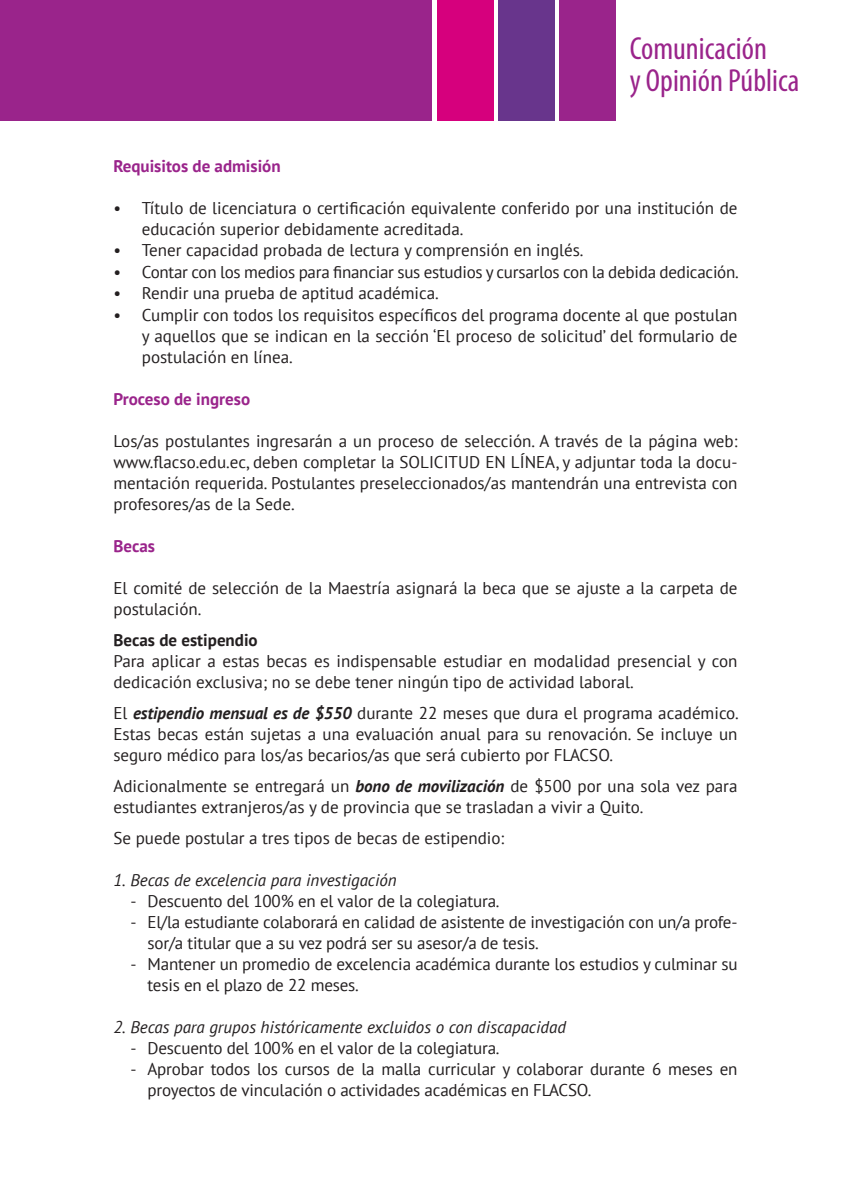
<style>
.page{position:relative;width:851px;height:1191px;background:#fff}
.page>*{position:absolute;margin:0;border:0;box-sizing:border-box;transform-origin:0 0}
.t1{font:32px "Myriad Variable Concept";color:#9a248b}
.Texto_principal{font:17px/21px "PT Sans";letter-spacing:-.01em;color:#231f20}
.requisitos{font:17px/21px "PT Sans";color:#231f20}
.Texto_principal-2{font:italic 17px "PT Sans";color:#231f20}
.Subtítulo{font:700 17px "PT Sans";color:#9a248b}
.Texto_principal-3{font:700 17px "PT Sans";color:#231f20}
.s1{font-weight:700;font-style:italic}
</style>
<div class="page">
<div style="left:0;top:0;width:431px;height:120px;background:#9a248b"></div>
<div style="left:559px;top:0;width:57px;height:120px;background:#9a248b"></div>
<div style="left:498px;top:0;width:56px;height:120px;background:#68358c"></div>
<div style="left:437px;top:0;width:56px;height:120px;background:#d6007d"></div>
<p class="t1" style="left:629px;top:29px;width:139px">Comunicación</p>
<p class="t1" style="left:629px;top:61px;width:171px">y Opinión Pública</p>
<p class="Subtítulo" style="left:113px;top:154px;width:169px">Requisitos de admisión</p>
<p class="requisitos" style="left:142px;top:197px;width:597px;text-indent:-28px">• Título de licenciatura o certificación equivalente conferido por una institución de educación superior debidamente acreditada.</p>
<p class="requisitos" style="left:113px;top:239px;width:471px">• Tener capacidad probada de lectura y comprensión en inglés.</p>
<p class="requisitos" style="left:113px;top:261px;width:626px">• Contar con los medios para financiar sus estudios y cursarlos con la debida dedicación.</p>
<p class="requisitos" style="left:113px;top:282px;width:327px">• Rendir una prueba de aptitud académica.</p>
<p class="requisitos" style="left:142px;top:304px;width:597px;text-align:justify;text-indent:-28px">• Cumplir con todos los requisitos específicos del programa docente al que postulan y aquellos que se indican en la sección ‘El proceso de solicitud’ del formulario de postulación en línea.</p>
<p class="Subtítulo" style="left:113px;top:387px;width:138px">Proceso de ingreso</p>
<p class="Texto_principal" style="left:113px;top:430px;width:625px;text-align:justify">Los/as postulantes ingresarán a un proceso de selección. A través de la página web: www.flacso.edu.ec, deben completar la SOLICITUD EN LÍNEA, y adjuntar toda la docu&shy;mentación requerida. Postulantes preseleccionados/as mantendrán una entrevista con profesores/as de la Sede.</p>
<p class="Subtítulo" style="left:113px;top:534px;width:43px">Becas</p>
<p class="Texto_principal" style="left:113px;top:577px;width:625px">El comité de selección de la Maestría asignará la beca que se ajuste a la carpeta de postulación.</p>
<p class="Texto_principal-3" style="left:113px;top:628px;width:146px">Becas de estipendio</p>
<p class="Texto_principal" style="left:113px;top:650px;width:625px">Para aplicar a estas becas es indispensable estudiar en modalidad presencial y con dedicación exclusiva; no se debe tener ningún tipo de actividad laboral.</p>
<p class="Texto_principal" style="left:113px;top:702px;width:626px;text-align:justify">El <span class="s1">estipendio mensual es de $550</span> durante 22 meses que dura el programa académico.<br>Estas becas están sujetas a una evaluación anual para su renovación. Se incluye un seguro médico para los/as becarios/as que será cubierto por FLACSO.</p>
<p class="Texto_principal" style="left:113px;top:775px;width:625px">Adicionalmente se entregará un <span class="s1">bono de movilización</span> de $500 por una sola vez para estudiantes extranjeros/as y de provincia que se trasladan a vivir a Quito.</p>
<p class="Texto_principal" style="left:113px;top:827px;width:392px">Se puede postular a tres tipos de becas de estipendio:</p>
<p class="Texto_principal-2" style="left:113px;top:869px;width:285px">1. Becas de excelencia para investigación</p>
<p class="Texto_principal" style="left:130px;top:890px;width:370px">- Descuento del 100% en el valor de la colegiatura.</p>
<p class="Texto_principal" style="left:147px;top:911px;width:591px;text-indent:-17px">- El/la estudiante colaborará en calidad de asistente de investigación con un/a profe&shy;sor/a titular que a su vez podrá ser su asesor/a de tesis.</p>
<p class="Texto_principal" style="left:147px;top:953px;width:591px;text-indent:-17px">- Mantener un promedio de excelencia académica durante los estudios y culminar su tesis en el plazo de 22 meses.</p>
<p class="Texto_principal-2" style="left:113px;top:1016px;width:454px">2. Becas para grupos históricamente excluidos o con discapacidad</p>
<p class="Texto_principal" style="left:130px;top:1037px;width:370px">- Descuento del 100% en el valor de la colegiatura.</p>
<p class="Texto_principal" style="left:147px;top:1058px;width:591px;text-indent:-17px">- Aprobar todos los cursos de la malla curricular y colaborar durante 6 meses en proyectos de vinculación o actividades académicas en FLACSO.</p>
</div>
